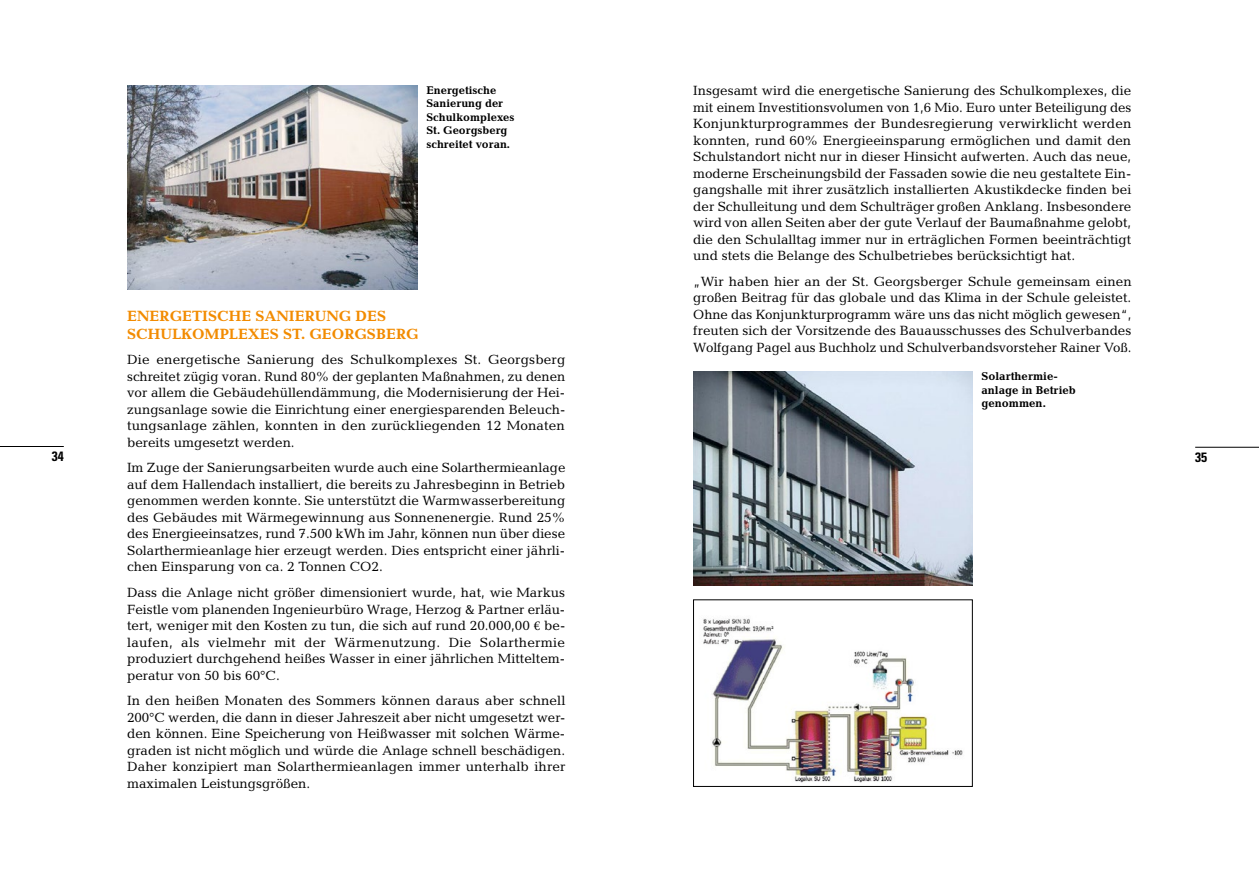
<style>
.page{position:relative;width:1259px;height:893px;background:#fff}
.page>*{position:absolute;margin:0;border:0;box-sizing:border-box;transform-origin:0 0}
.t1{font:700 15px/18px "Candida";color:#f28b00}
.t2{font:13.5px/16.5px "Candida";color:#000;text-align:justify}
.t3{font:700 condensed 13.5px "Univers LT Std";color:#000}
.t4{font:700 11.55px/13.8px "Candida";color:#000}
.t5{font:700 11.25px/13.5px "Candida";color:#000}
.s1{font-family:"Minion Pro"}
</style>
<div class="page">
<hr style="left:0;top:446px;width:64px;height:1px;background:#000">
<hr style="left:1195px;top:447px;width:64px;height:1px;background:#000">
<img style="left:693px;top:371px;width:279px;height:215px">
<img style="left:703px;top:618px;width:260px;height:165px">
<div style="left:693px;top:600px;width:279px;height:187px;border:1px solid #000"></div>
<img style="left:128px;top:85px;width:289px;height:205px">
<p class="t5" style="left:426px;top:83px;width:90px">Energetische<br>Sanierung der<br>Schulkomplexes<br>St. Georgsberg schreitet voran.</p>
<p class="t2" style="left:693px;top:83px;width:439px">Insgesamt wird die energetische Sanierung des Schulkomplexes, die mit einem Investitionsvolumen von 1,6 Mio. Euro unter Beteiligung des Konjunkturprogrammes der Bundesregierung verwirklicht werden konnten, rund 60% Energieeinsparung ermöglichen und damit den Schulstandort nicht nur in dieser Hinsicht aufwerten. Auch das neue, moderne Erscheinungsbild der Fassaden sowie die neu gestaltete Ein&shy;gangshalle mit ihrer zusätzlich installierten Akustikdecke finden bei der Schulleitung und dem Schulträger großen Anklang. Insbesondere wird von allen Seiten aber der gute Verlauf der Baumaßnahme gelobt, die den Schulalltag immer nur in erträglichen Formen beeinträchtigt und stets die Belange des Schulbetriebes berücksichtigt hat.</p>
<p class="t2" style="left:693px;top:273px;width:440px">„Wir haben hier an der St. Georgsberger Schule gemeinsam einen großen Beitrag für das globale und das Klima in der Schule geleistet.<br>Ohne das Konjunkturprogramm wäre uns das nicht möglich gewesen“, freuten sich der Vorsitzende des Bauausschusses des Schulverbandes Wolfgang Pagel aus Buchholz und Schulverbandsvorsteher Rainer Voß.</p>
<p class="t1" style="left:127px;top:307px;width:293px">ENERGETISCHE SANIERUNG DES<br>SCHULKOMPLEXES ST. GEORGSBERG</p>
<p class="t2" style="left:127px;top:352px;width:440px">Die energetische Sanierung des Schulkomplexes St. Georgsberg schreitet zügig voran. Rund 80% der geplanten Maßnahmen, zu denen vor allem die Gebäudehüllendämmung, die Modernisierung der Hei&shy;zungsanlage sowie die Einrichtung einer energiesparenden Beleuch&shy;tungsanlage zählen, konnten in den zurückliegenden 12 Monaten bereits umgesetzt werden.</p>
<p class="t2" style="left:127px;top:460px;width:440px">Im Zuge der Sanierungsarbeiten wurde auch eine Solarthermieanlage auf dem Hallendach installiert, die bereits zu Jahresbeginn in Betrieb genommen werden konnte. Sie unterstützt die Warmwasserbereitung des Gebäudes mit Wärmegewinnung aus Sonnenenergie. Rund 25% des Energieeinsatzes, rund 7.500 kWh im Jahr, können nun über diese Solarthermieanlage hier erzeugt werden. Dies entspricht einer jährli&shy;chen Einsparung von ca. 2 Tonnen CO2.</p>
<p class="t2" style="left:127px;top:584px;width:440px">Dass die Anlage nicht größer dimensioniert wurde, hat, wie Markus Feistle vom planenden Ingenieurbüro Wrage, Herzog &amp; Partner erläu&shy;tert, weniger mit den Kosten zu tun, die sich auf rund 20.000,00 <span class="s1">€</span> be&shy;laufen, als vielmehr mit der Wärmenutzung. Die Solarthermie produziert durchgehend heißes Wasser in einer jährlichen Mitteltem&shy;peratur von 50 bis 60°C.</p>
<p class="t2" style="left:127px;top:692px;width:440px">In den heißen Monaten des Sommers können daraus aber schnell 200°C werden, die dann in dieser Jahreszeit aber nicht umgesetzt wer&shy;den können. Eine Speicherung von Heißwasser mit solchen Wärme&shy;graden ist nicht möglich und würde die Anlage schnell beschädigen.<br>Daher konzipiert man Solarthermieanlagen immer unterhalb ihrer maximalen Leistungsgrößen.</p>
<p class="t4" style="left:981px;top:369px;width:96px">Solarthermie&shy;anlage in Betrieb genommen.</p>
<p class="t3" style="left:52px;top:448px;width:13px">34</p>
<p class="t3" style="left:1195px;top:449px;width:13px">35</p>
</div>
